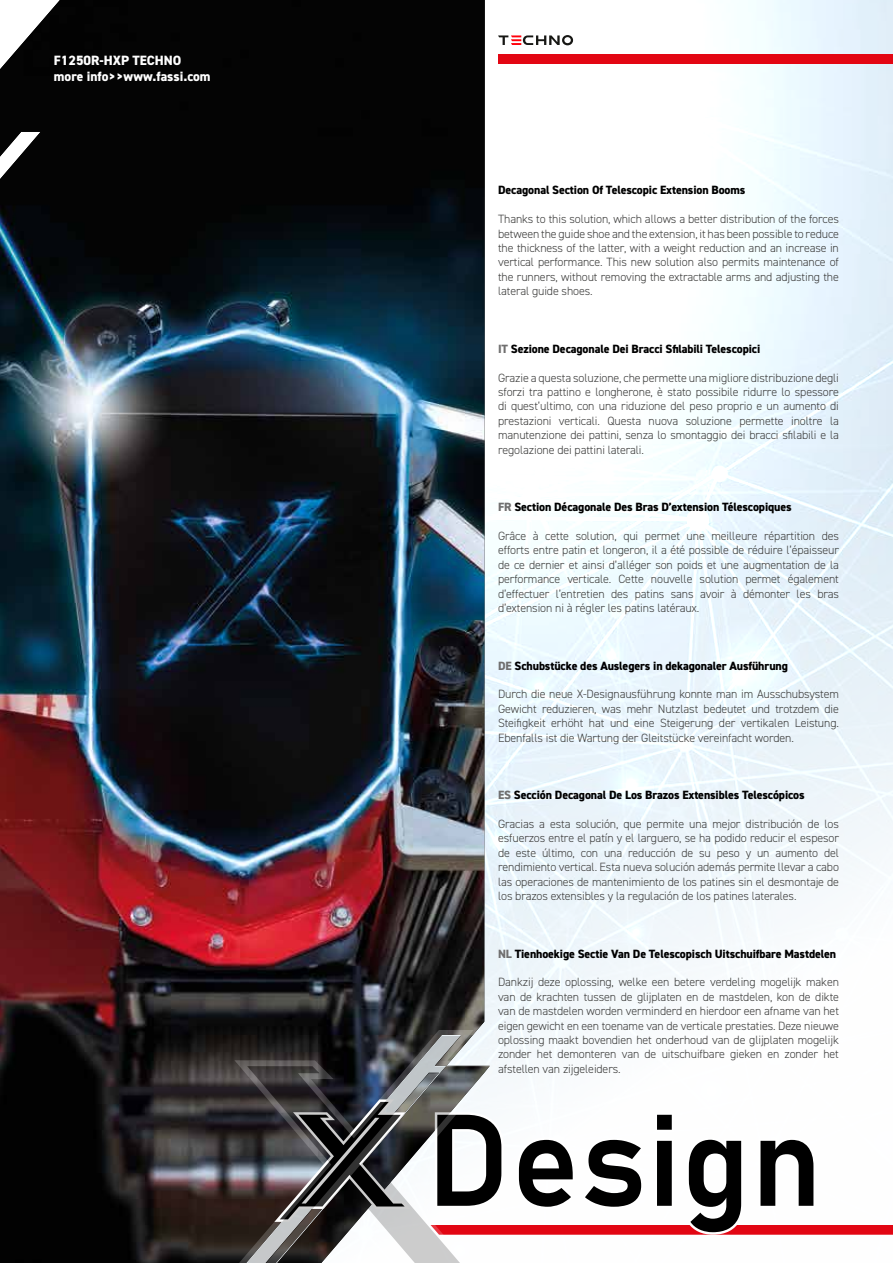
<style>
.page{position:relative;width:893px;height:1263px;background:#fff}
.page>*{position:absolute;margin:0;border:0;box-sizing:border-box;transform-origin:0 0}
.t1{font:800 13.5px/16.2px "DIN2014";color:#fff}
.t2{font:300 12px/14.4px "DIN2014";letter-spacing:-.01em;color:#3c3c3b;text-align:justify}
.t3{font:800 12px "DIN2014";letter-spacing:-.01em;color:#000}
.s1{color:#706f6f}
</style>
<div class="page">
<img style="left:490px;top:0;width:403px;height:1075px">
<img style="left:0;top:0;width:490px;height:1263px">
<svg style="left:513px;top:1114px;width:380px;height:121px"></svg>
<svg style="left:190px;top:1030px;width:323px;height:233px"></svg>
<div style="left:498px;top:54px;width:395px;height:10px;background:#e30613"></div>
<svg style="left:498px;top:35px;width:75px;height:10px"></svg>
<p class="t1" style="left:54px;top:52px;width:158px">F1250R-HXP TECHNO more info&gt;&gt;www.fassi.com</p>
<p class="t3" style="left:498px;top:182px;width:249px">Decagonal Section Of Telescopic Extension Booms</p>
<p class="t2" style="left:498px;top:212px;width:342px">Thanks to this solution, which allows a better distribution of the forces between the guide shoe and the extension, it has been possible to reduce the thickness of the latter, with a weight reduction and an increase in vertical performance. This new solution also permits maintenance of the runners, without removing the extractable arms and adjusting the lateral guide shoes.</p>
<p class="t3" style="left:498px;top:341px;width:264px"><span class="s1">IT</span> Sezione Decagonale Dei Bracci Sfilabili Telescopici</p>
<p class="t2" style="left:498px;top:370px;width:342px">Grazie a questa soluzione, che permette una migliore distribuzione degli sforzi tra pattino e longherone, è stato possibile ridurre lo spessore di quest’ultimo, con una riduzione del peso proprio e un aumento di prestazioni verticali. Questa nuova soluzione permette inoltre la manutenzione dei pattini, senza lo smontaggio dei bracci sfilabili e la regolazione dei pattini laterali.</p>
<p class="t3" style="left:498px;top:499px;width:295px"><span class="s1">FR</span> Section Décagonale Des Bras D’extension Télescopiques</p>
<p class="t2" style="left:498px;top:529px;width:342px">Grâce à cette solution, qui permet une meilleure répartition des efforts entre patin et longeron, il a été possible de réduire l’épaisseur de ce dernier et ainsi d’alléger son poids et une augmentation de la performance verticale. Cette nouvelle solution permet également d’effectuer l’entretien des patins sans avoir à démonter les bras d’extension ni à régler les patins latéraux.</p>
<p class="t3" style="left:498px;top:657px;width:291px"><span class="s1">DE</span> Schubstücke des Auslegers in dekagonaler Ausführung</p>
<p class="t2" style="left:498px;top:687px;width:342px">Durch die neue X-Designausführung konnte man im Ausschubsystem Gewicht reduzieren, was mehr Nutzlast bedeutet und trotzdem die Steifigkeit erhöht hat und eine Steigerung der vertikalen Leistung.<br>Ebenfalls ist die Wartung der Gleitstücke vereinfacht worden.</p>
<p class="t3" style="left:498px;top:787px;width:308px"><span class="s1">ES</span> Sección Decagonal De Los Brazos Extensibles Telescópicos</p>
<p class="t2" style="left:498px;top:817px;width:342px">Gracias a esta solución, que permite una mejor distribución de los esfuerzos entre el patín y el larguero, se ha podido reducir el espesor de este último, con una reducción de su peso y un aumento del rendimiento vertical. Esta nueva solución además permite llevar a cabo las operaciones de mantenimiento de los patines sin el desmontaje de los brazos extensibles y la regulación de los patines laterales.</p>
<p class="t3" style="left:498px;top:945px;width:340px"><span class="s1">NL</span> Tienhoekige Sectie Van De Telescopisch Uitschuifbare Mastdelen</p>
<p class="t2" style="left:498px;top:975px;width:342px">Dankzij deze oplossing, welke een betere verdeling mogelijk maken van de krachten tussen de glijplaten en de mastdelen, kon de dikte van de mastdelen worden verminderd en hierdoor een afname van het eigen gewicht en een toename van de verticale prestaties. Deze nieuwe oplossing maakt bovendien het onderhoud van de glijplaten mogelijk zonder het demonteren van de uitschuifbare gieken en zonder het afstellen van zijgeleiders.</p>
</div>
